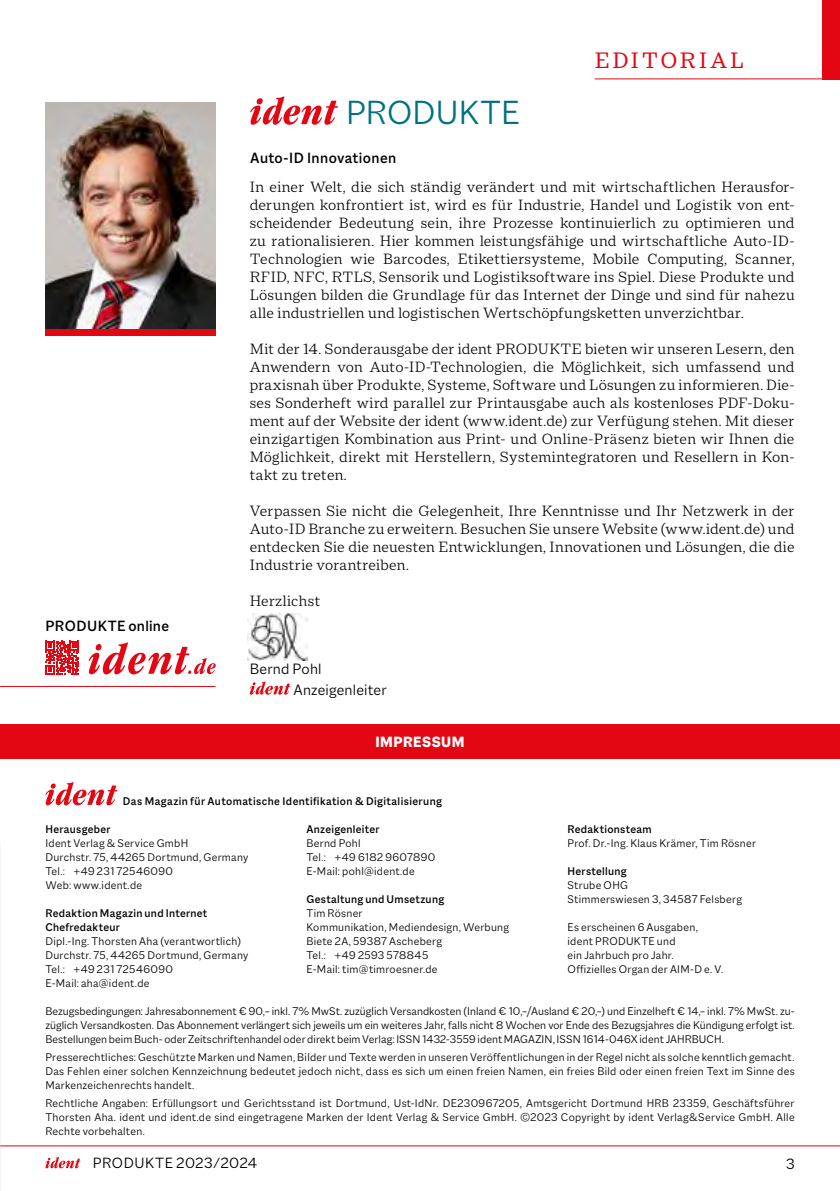
<style>
.page{position:relative;width:840px;height:1191px;background:#fff}
.page>*{position:absolute;margin:0;border:0;box-sizing:border-box;transform-origin:0 0}
.t1{font:300 36px "Macklin Sans";letter-spacing:.005em;color:#00727d}
.t2{font:24px "Macklin Text";letter-spacing:.11em;color:#e30613}
.t3{font:300 16.2px/20.2px "Macklin Sans";letter-spacing:.015em;color:#000}
.t4{font:300 16px/18px "Macklin Text";letter-spacing:.01em;color:#000;text-align:justify}
.t5{font:500 16px "Macklin Sans";letter-spacing:.025em;color:#000}
.t6{font:300 16px "Macklin Sans";letter-spacing:.03em;color:#000}
.t7{font:800 16px "Macklin Sans";letter-spacing:.03em;color:#fff}
.t8{font:300 12px/14px "Macklin Sans";letter-spacing:.025em;color:#000}
.t9{font:500 12px/14px "Macklin Sans";letter-spacing:.025em;color:#000}
</style>
<div class="page">
<img style="left:247px;top:613px;width:60px;height:47px">
<svg style="left:249px;top:681px;width:41px;height:13px"></svg>
<img style="left:45px;top:102px;width:170px;height:227px">
<div style="left:45px;top:329px;width:170px;height:6px;background:#e30613"></div>
<svg style="left:45px;top:782px;width:72px;height:23px"></svg>
<hr style="left:594px;top:78px;width:245px;height:1px;background:#e30613">
<div style="left:0;top:724px;width:839px;height:34px;background:#e30613"></div>
<svg style="left:250px;top:96px;width:88px;height:29px"></svg>
<hr style="left:0;top:1145px;width:839px;height:1px;background:#e30613">
<div style="left:822px;top:0;width:17px;height:79px;background:#e30613"></div>
<hr style="left:0;top:686px;width:215px;height:1px;background:#e30613">
<svg style="left:89px;top:642px;width:126px;height:32px"></svg>
<svg style="left:45px;top:641px;width:34px;height:33px"></svg>
<svg style="left:45px;top:1157px;width:35px;height:11px"></svg>
<h1 class="t1" style="left:346px;top:92px;width:175px">PRODUKTE</h1>
<h3 class="t5" style="left:250px;top:149px;width:147px">Auto-ID Innovationen</h3>
<h2 class="t2" style="left:594px;top:47px;width:151px">EDITORIAL</h2>
<h3 class="t5" style="left:45px;top:616px;width:125px">PRODUKTE online</h3>
<p class="t4" style="left:249px;top:177px;width:546px">In einer Welt, die sich ständig verändert und mit wirtschaftlichen Herausfor&shy;derungen konfrontiert ist, wird es für Industrie, Handel und Logistik von ent&shy;scheidender Bedeutung sein, ihre Prozesse kontinuierlich zu optimieren und zu rationalisieren. Hier kommen leistungsfähige und wirtschaftliche Auto-ID-Technologien wie Barcodes, Etikettiersysteme, Mobile Computing, Scanner, RFID, NFC, RTLS, Sensorik und Logistiksoftware ins Spiel. Diese Produkte und Lösungen bilden die Grundlage für das Internet der Dinge und sind für nahezu alle industriellen und logistischen Wertschöpfungsketten unverzichtbar.</p>
<p class="t4" style="left:249px;top:339px;width:546px">Mit der 14. Sonderausgabe der ident PRODUKTE bieten wir unseren Lesern, den Anwendern von Auto-ID-Technologien, die Möglichkeit, sich umfassend und praxisnah über Produkte, Systeme, Software und Lösungen zu informieren. Die&shy;ses Sonderheft wird parallel zur Printausgabe auch als kostenloses PDF-Doku&shy;ment auf der Website der ident (www.ident.de) zur Verfügung stehen. Mit dieser einzigartigen Kombination aus Print- und Online-Präsenz bieten wir Ihnen die Möglichkeit, direkt mit Herstellern, Systemintegratoren und Resellern in Kon&shy;takt zu treten.</p>
<p class="t4" style="left:249px;top:501px;width:546px">Verpassen Sie nicht die Gelegenheit, Ihre Kenntnisse und Ihr Netzwerk in der Auto-ID Branche zu erweitern. Besuchen Sie unsere Website (www.ident.de) und entdecken Sie die neuesten Entwicklungen, Innovationen und Lösungen, die die Industrie vorantreiben.</p>
<h3 class="t4" style="left:249px;top:591px;width:72px">Herzlichst</h3>
<h3 class="t3" style="left:293px;top:659px;width:95px;text-indent:-44px">Bernd Pohl<br>Anzeigenleiter</h3>
<h3 class="t7" style="left:375px;top:733px;width:91px">IMPRESSUM</h3>
<p class="t9" style="left:123px;top:794px;width:320px">Das Magazin für Automatische Identifikation &amp; Digitalisierung</p>
<p class="t9" style="left:306px;top:821px;width:74px">Anzeigenleiter</p>
<p class="t8" style="left:306px;top:835px;width:130px">Bernd Pohl<br>Tel.: +49 6182 9607890<br>E-Mail: pohl@ident.de</p>
<p class="t9" style="left:306px;top:891px;width:139px">Gestaltung und Umsetzung</p>
<p class="t8" style="left:306px;top:905px;width:204px">Tim Rösner<br>Kommunikation, Mediendesign, Werbung<br>Biete 2A, 59387 Ascheberg<br>Tel.: +49 2593 578845<br>E-Mail: tim@timroesner.de</p>
<p class="t9" style="left:567px;top:821px;width:86px">Redaktionsteam</p>
<p class="t8" style="left:567px;top:835px;width:190px">Prof. Dr.-Ing. Klaus Krämer, Tim Rösner</p>
<p class="t9" style="left:567px;top:863px;width:61px">Herstellung</p>
<p class="t8" style="left:567px;top:877px;width:176px">Strube OHG<br>Stimmerswiesen 3, 34587 Felsberg</p>
<p class="t8" style="left:567px;top:919px;width:157px">Es erscheinen 6 Ausgaben, ident PRODUKTE und<br>ein Jahrbuch pro Jahr.<br>Offizielles Organ der AIM-D e. V.</p>
<p class="t8" style="left:45px;top:1004px;width:750px;text-align:justify">Bezugsbedingungen: Jahresabonnement € 90,– inkl. 7% MwSt. zuzüglich Versandkosten (Inland € 10,–/Ausland € 20,–) und Einzelheft € 14,– inkl. 7% MwSt. zu&shy;züglich Versandkosten. Das Abonnement verlängert sich jeweils um ein weiteres Jahr, falls nicht 8 Wochen vor Ende des Bezugsjahres die Kündigung erfolgt ist.<br>Bestellungen beim Buch- oder Zeitschriftenhandel oder direkt beim Verlag: ISSN 1432-3559 ident MAGAZIN, ISSN 1614-046X ident JAHRBUCH.</p>
<p class="t8" style="left:45px;top:1050px;width:750px;text-align:justify">Presserechtliches: Geschützte Marken und Namen, Bilder und Texte werden in unseren Veröffentlichungen in der Regel nicht als solche kenntlich gemacht.<br>Das Fehlen einer solchen Kennzeichnung bedeutet jedoch nicht, dass es sich um einen freien Namen, ein freies Bild oder einen freien Text im Sinne des Markenzeichenrechts handelt.</p>
<p class="t8" style="left:45px;top:1096px;width:750px;text-align:justify">Rechtliche Angaben: Erfüllungsort und Gerichtsstand ist Dortmund, Ust-IdNr. DE230967205, Amtsgericht Dortmund HRB 23359, Geschäftsführer Thorsten Aha. ident und ident.de sind eingetragene Marken der Ident Verlag &amp; Service GmbH. ©2023 Copyright by ident Verlag &amp; Service GmbH. Alle Rechte vorbehalten.</p>
<p class="t9" style="left:45px;top:821px;width:67px">Herausgeber</p>
<p class="t8" style="left:45px;top:835px;width:204px">Ident Verlag &amp; Service GmbH<br>Durchstr. 75, 44265 Dortmund, Germany<br>Tel.: +49 231 72546090<br>Web: www.ident.de</p>
<p class="t9" style="left:45px;top:905px;width:163px">Redaktion Magazin und Internet<br>Chefredakteur</p>
<p class="t8" style="left:45px;top:933px;width:204px">Dipl.-Ing. Thorsten Aha (verantwortlich)<br>Durchstr. 75, 44265 Dortmund, Germany<br>Tel.: +49 231 72546090<br>E-Mail: aha@ident.de</p>
<h3 class="t6" style="left:93px;top:1153px;width:166px">PRODUKTE 2023∕2024</h3>
<h3 class="t6" style="left:785px;top:1154px;width:10px">3</h3>
</div>
